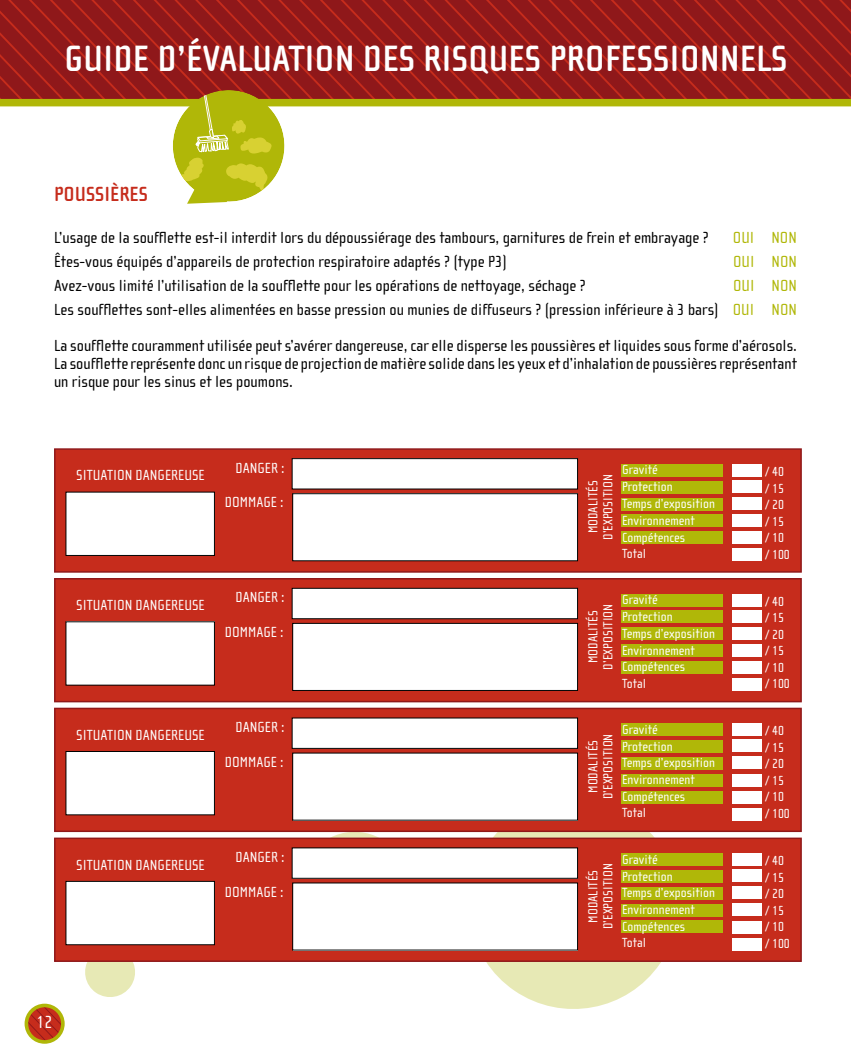
<style>
.page{position:relative;width:851px;height:1063px;background:#fff}
.page>*{position:absolute;margin:0;border:0;box-sizing:border-box;transform-origin:0 0}
.t1{font:700 37.5px "Cholla Sans";color:#fff}
.t2{font:700 21px "Cholla Sans";color:#c62c1c}
.t3{font:18px "Cholla Sans";color:#fff}
.t4{font:16.5px/18px "Cholla Sans";color:#000;text-align:right}
.t5{font:16.5px "Cholla Sans";color:#b0b708}
.t6{font:15px "Cholla Sans";color:#fff}
.t7{font:13.5px/16.8px "Cholla Sans";color:#fff}
.s1{color:#b0b708}
</style>
<div class="page">
<svg style="left:26px;top:1005px;width:36px;height:37px"></svg>
<div style="left:25px;top:1004px;width:40px;height:40px;border:4px solid #b0b708;border-radius:50%"></div>
<svg style="left:0;top:0;width:850px;height:107px;background:#97251a"></svg>
<svg style="left:850px;top:0;width:1px;height:107px"></svg>
<svg style="left:454px;top:832px;width:238px;height:177px;fill:#e7e9b5"></svg>
<svg style="left:294px;top:832px;width:120px;height:6px"></svg>
<svg style="left:85px;top:962px;width:50px;height:35px;background:#eaecc0"></svg>
<div style="left:54px;top:448px;width:747px;height:125px;background:#c62c1c;border:2px solid #8f181a"></div>
<div style="left:66px;top:492px;width:148px;height:63px;background:#fff"></div>
<div style="left:66px;top:492px;width:149px;height:64px;border:1px solid #000"></div>
<div style="left:292px;top:459px;width:285px;height:30px;background:#fff"></div>
<div style="left:292px;top:458px;width:286px;height:31px;border:1px solid #000"></div>
<div style="left:292px;top:494px;width:285px;height:67px;background:#fff"></div>
<div style="left:292px;top:493px;width:286px;height:68px;border:1px solid #000"></div>
<div style="left:732px;top:464px;width:29px;height:13px;background:#fff"></div>
<div style="left:732px;top:480px;width:29px;height:13px;background:#fff"></div>
<div style="left:732px;top:497px;width:29px;height:13px;background:#fff"></div>
<div style="left:732px;top:514px;width:29px;height:13px;background:#fff"></div>
<div style="left:732px;top:531px;width:29px;height:13px;background:#fff"></div>
<div style="left:732px;top:548px;width:29px;height:13px;background:#fff"></div>
<div style="left:621px;top:464px;width:102px;height:13px;background:#b0b708"></div>
<div style="left:621px;top:481px;width:102px;height:13px;background:#b0b708"></div>
<div style="left:621px;top:498px;width:102px;height:12px;background:#b0b708"></div>
<div style="left:621px;top:514px;width:102px;height:13px;background:#b0b708"></div>
<div style="left:621px;top:531px;width:102px;height:13px;background:#b0b708"></div>
<div style="left:54px;top:578px;width:747px;height:124px;background:#c62c1c;border:2px solid #8f181a"></div>
<div style="left:66px;top:622px;width:148px;height:63px;background:#fff"></div>
<div style="left:292px;top:588px;width:285px;height:31px;background:#fff"></div>
<div style="left:292px;top:588px;width:286px;height:31px;border:1px solid #000"></div>
<div style="left:292px;top:623px;width:285px;height:67px;background:#fff"></div>
<div style="left:292px;top:623px;width:286px;height:68px;border:1px solid #000"></div>
<div style="left:732px;top:594px;width:29px;height:12px;background:#fff"></div>
<div style="left:732px;top:610px;width:29px;height:13px;background:#fff"></div>
<div style="left:732px;top:627px;width:29px;height:13px;background:#fff"></div>
<div style="left:732px;top:644px;width:29px;height:13px;background:#fff"></div>
<div style="left:732px;top:661px;width:29px;height:13px;background:#fff"></div>
<div style="left:732px;top:678px;width:29px;height:13px;background:#fff"></div>
<div style="left:621px;top:594px;width:102px;height:12px;background:#b0b708"></div>
<div style="left:621px;top:610px;width:102px;height:13px;background:#b0b708"></div>
<div style="left:621px;top:627px;width:102px;height:13px;background:#b0b708"></div>
<div style="left:621px;top:644px;width:102px;height:13px;background:#b0b708"></div>
<div style="left:621px;top:661px;width:102px;height:13px;background:#b0b708"></div>
<div style="left:54px;top:708px;width:747px;height:124px;background:#c62c1c;border:2px solid #8f181a"></div>
<div style="left:66px;top:751px;width:148px;height:64px;background:#fff"></div>
<div style="left:66px;top:751px;width:149px;height:64px;border:1px solid #000"></div>
<div style="left:292px;top:718px;width:285px;height:30px;background:#fff"></div>
<div style="left:292px;top:718px;width:286px;height:31px;border:1px solid #000"></div>
<div style="left:292px;top:753px;width:285px;height:67px;background:#fff"></div>
<div style="left:732px;top:723px;width:29px;height:13px;background:#fff"></div>
<div style="left:732px;top:739px;width:29px;height:13px;background:#fff"></div>
<div style="left:732px;top:756px;width:29px;height:13px;background:#fff"></div>
<div style="left:732px;top:774px;width:29px;height:12px;background:#fff"></div>
<div style="left:732px;top:791px;width:29px;height:13px;background:#fff"></div>
<div style="left:732px;top:808px;width:29px;height:13px;background:#fff"></div>
<div style="left:621px;top:723px;width:102px;height:13px;background:#b0b708"></div>
<div style="left:621px;top:740px;width:102px;height:13px;background:#b0b708"></div>
<div style="left:621px;top:757px;width:102px;height:13px;background:#b0b708"></div>
<div style="left:621px;top:774px;width:102px;height:13px;background:#b0b708"></div>
<div style="left:621px;top:791px;width:102px;height:12px;background:#b0b708"></div>
<div style="left:54px;top:838px;width:747px;height:124px;background:#c62c1c;border:2px solid #8f181a"></div>
<div style="left:66px;top:881px;width:148px;height:64px;background:#fff"></div>
<div style="left:66px;top:881px;width:149px;height:64px;border:1px solid #000"></div>
<div style="left:292px;top:848px;width:285px;height:30px;background:#fff"></div>
<div style="left:292px;top:848px;width:286px;height:31px;border:1px solid #000"></div>
<div style="left:292px;top:883px;width:285px;height:67px;background:#fff"></div>
<div style="left:732px;top:853px;width:29px;height:13px;background:#fff"></div>
<div style="left:732px;top:869px;width:29px;height:13px;background:#fff"></div>
<div style="left:732px;top:886px;width:29px;height:13px;background:#fff"></div>
<div style="left:732px;top:903px;width:29px;height:13px;background:#fff"></div>
<div style="left:732px;top:921px;width:29px;height:12px;background:#fff"></div>
<div style="left:732px;top:938px;width:29px;height:13px;background:#fff"></div>
<div style="left:621px;top:853px;width:102px;height:13px;background:#b0b708"></div>
<div style="left:621px;top:870px;width:102px;height:13px;background:#b0b708"></div>
<div style="left:621px;top:887px;width:102px;height:13px;background:#b0b708"></div>
<div style="left:621px;top:904px;width:102px;height:13px;background:#b0b708"></div>
<div style="left:621px;top:920px;width:102px;height:13px;background:#b0b708"></div>
<svg style="left:172px;top:90px;width:113px;height:114px"></svg>
<h1 class="t1" style="left:64px;top:38px;width:724px">GUIDE D’ÉVALUATION DES RISQUES PROFESSIONNELS</h1>
<p class="t2" style="left:54px;top:183px;width:20px">POUSSI</p>
<p class="t2" style="left:110px;top:183px;width:39px">ÈRES</p>
<p class="t4" style="left:54px;top:229px;width:656px">L’usage de la soufflette est-il interdit lors du dépoussiérage des tambours, garnitures de frein et embrayage ?</p>
<p class="t5" style="left:732px;top:229px;width:65px">OUI NON</p>
<p class="t4" style="left:54px;top:253px;width:454px">Êtes-vous équipés d’appareils de protection respiratoire adaptés ? (type P3)</p>
<p class="t5" style="left:733px;top:253px;width:65px">OUI NON</p>
<p class="t4" style="left:54px;top:277px;width:533px">Avez-vous limité l’utilisation de la soufflette pour les opérations de nettoyage, séchage ?</p>
<p class="t4" style="left:54px;top:274px;width:744px;line-height:24px"><span class="s1">OUI NON<br></span>Les soufflettes sont-elles alimentées en basse pression ou munies de diffuseurs ? (pression inférieure à 3 bars) <span class="s1">OUI NON</span></p>
<p class="t4" style="left:54px;top:337px;width:744px;text-align:justify">La soufflette couramment utilisée peut s’avérer dangereuse, car elle disperse les poussières et liquides sous forme d’aérosols.<br>La soufflette représente donc un risque de projection de matière solide dans les yeux et d’inhalation de poussières représentant un risque pour les sinus et les poumons.</p>
<p class="t6" style="left:76px;top:467px;width:130px">SITUATION DANGEREUSE</p>
<p class="t6" style="left:235px;top:459px;width:51px">DANGER :</p>
<p class="t6" style="left:225px;top:494px;width:60px">DOMMAGE :</p>
<p class="t6" style="left:76px;top:597px;width:130px">SITUATION DANGEREUSE</p>
<p class="t6" style="left:235px;top:589px;width:51px">DANGER :</p>
<p class="t6" style="left:225px;top:624px;width:60px">DOMMAGE :</p>
<p class="t6" style="left:76px;top:726px;width:130px">SITUATION DANGEREUSE</p>
<p class="t6" style="left:235px;top:719px;width:51px">DANGER :</p>
<p class="t6" style="left:225px;top:754px;width:60px">DOMMAGE :</p>
<p class="t6" style="left:76px;top:856px;width:130px">SITUATION DANGEREUSE</p>
<p class="t6" style="left:235px;top:849px;width:51px">DANGER :</p>
<p class="t6" style="left:225px;top:883px;width:60px">DOMMAGE :</p>
<p class="t3" style="left:37px;top:1012px;width:17px">12</p>
<p class="t7" style="left:585px;top:540px;width:67px;line-height:15px;text-align:center;rotate:-90deg">MODALITÉS<br>D’EXPOSITION</p>
<p class="t7" style="left:622px;top:462px;width:94px">Gravité<br>Protection<br>Temps d’exposition<br>Environnement<br>Compétences<br>Total</p>
<p class="t7" style="left:765px;top:464px;width:26px">/ 40 / 15 / 20 / 15 / 10 / 100</p>
<p class="t7" style="left:585px;top:670px;width:67px;line-height:15px;text-align:center;rotate:-90deg">MODALITÉS<br>D’EXPOSITION</p>
<p class="t7" style="left:622px;top:591px;width:94px">Gravité<br>Protection<br>Temps d’exposition<br>Environnement<br>Compétences<br>Total</p>
<p class="t7" style="left:765px;top:593px;width:26px">/ 40 / 15 / 20 / 15 / 10 / 100</p>
<p class="t7" style="left:585px;top:799px;width:67px;line-height:15px;text-align:center;rotate:-90deg">MODALITÉS<br>D’EXPOSITION</p>
<p class="t7" style="left:622px;top:721px;width:94px">Gravité<br>Protection<br>Temps d’exposition<br>Environnement<br>Compétences<br>Total</p>
<p class="t7" style="left:765px;top:723px;width:26px">/ 40 / 15 / 20 / 15 / 10 / 100</p>
<p class="t7" style="left:585px;top:929px;width:67px;line-height:15px;text-align:center;rotate:-90deg">MODALITÉS<br>D’EXPOSITION</p>
<p class="t7" style="left:622px;top:851px;width:94px">Gravité<br>Protection<br>Temps d’exposition<br>Environnement<br>Compétences<br>Total</p>
<p class="t7" style="left:765px;top:853px;width:26px">/ 40 / 15 / 20 / 15 / 10 / 100</p>
</div>
